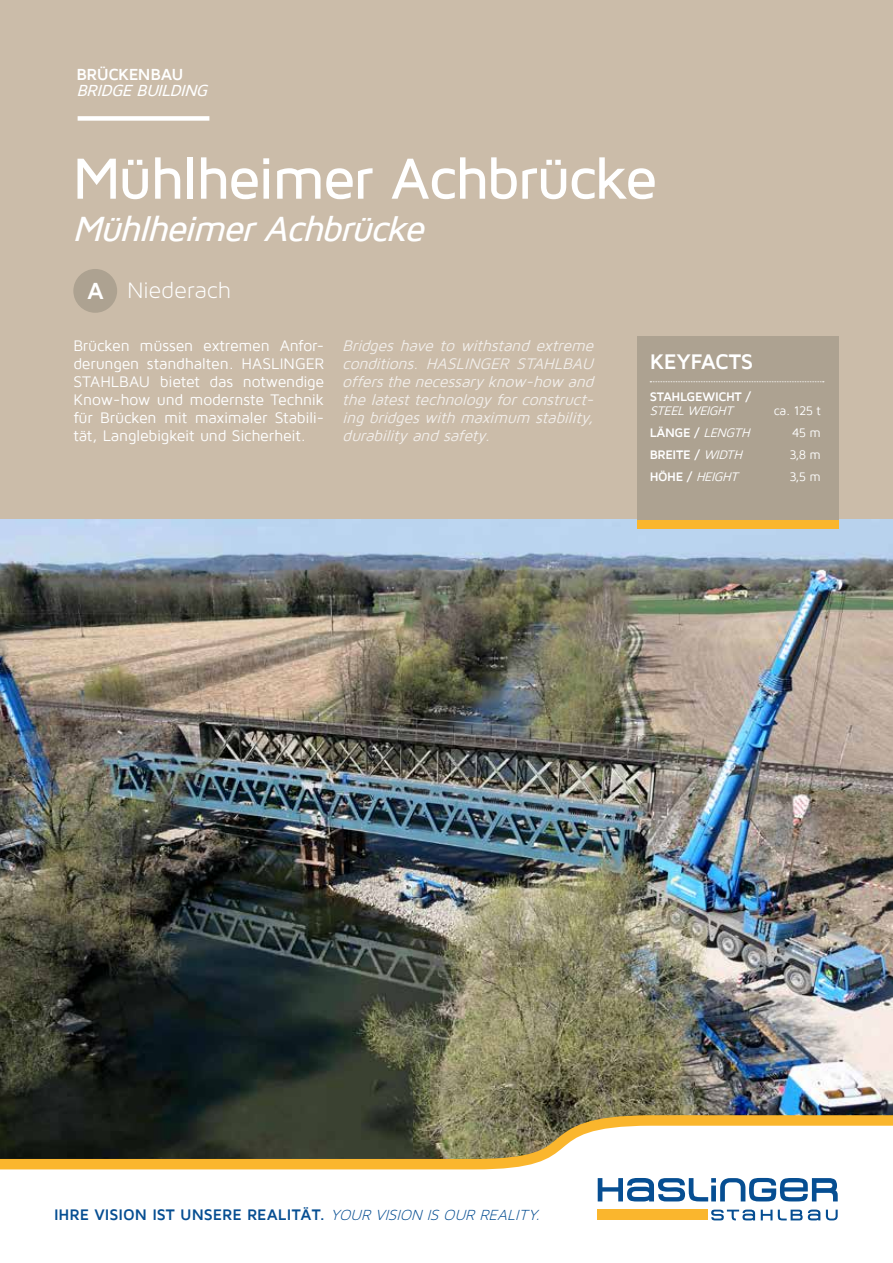
<style>
.page{position:relative;width:893px;height:1263px;background:#fff}
.page>*{position:absolute;margin:0;border:0;box-sizing:border-box;transform-origin:0 0}
.t1{font:500 60px "Maven Pro";letter-spacing:-.05em;color:#fff}
.t2{font:italic 500 36px "Maven Pro";color:#fff}
.t3{font:24px "Maven Pro Light 300";letter-spacing:-.005em;color:#fff}
.t4{font:700 21.75px "Maven Pro";letter-spacing:-.025em;color:#fff}
.t5{font:italic 500 16.5px "Maven Pro";color:#fff}
.t6{font:700 16.5px "Maven Pro";letter-spacing:-.035em;color:#fff}
.t7{font:15.75px/18px "Maven Pro";letter-spacing:-.02em;color:#fff;text-align:justify}
.t8{font:italic 15.75px/18px "Maven Pro";color:#f2eeea}
.t9{font:700 15.75px "Maven Pro";color:#064e92}
.t10{font:700 12.75px "Maven Pro";letter-spacing:-.025em;color:#fff}
.t11{font:italic 12.75px "Maven Pro";color:#fff}
.t12{font:12.75px "Maven Pro";letter-spacing:-.05em;color:#fff}
.s1{font-family:"Maven Pro";font-weight:700}
.s2{font-weight:400;font-style:italic}
.s3{font-weight:700;font-style:normal}
.s4{font-family:"Maven Pro Light 300";font-weight:400;font-style:italic}
</style>
<div class="page">
<div style="left:0;top:0;width:893px;height:520px;background:#cbbca9"></div>
<img style="left:0;top:519px;width:893px;height:591px">
<svg style="left:0;top:1110px;width:893px;height:111px"></svg>
<div style="left:598px;top:1209px;width:110px;height:11px;background:#fab62d"></div>
<svg style="left:711px;top:1209px;width:44px;height:11px"></svg>
<svg style="left:761px;top:1209px;width:11px;height:11px"></svg>
<svg style="left:778px;top:1209px;width:42px;height:11px"></svg>
<svg style="left:826px;top:1209px;width:12px;height:11px"></svg>
<svg style="left:598px;top:1178px;width:240px;height:23px"></svg>
<div style="left:78px;top:116px;width:131px;height:5px;background:#fff"></div>
<div style="left:637px;top:520px;width:202px;height:9px;background:#fab62d"></div>
<div style="left:637px;top:336px;width:202px;height:183px;background:#ada291"></div>
<svg style="left:650px;top:381px;width:174px;height:1px"></svg>
<div style="left:73px;top:269px;width:44px;height:44px;background:#ada291;border-radius:50%"></div>
<p class="t6" style="left:77px;top:65px;width:109px">BRÜCKENBAU</p>
<p class="t5" style="left:77px;top:82px;width:137px">BRIDGEBUILDING</p>
<h1 class="t1" style="left:72px;top:147px;width:587px">Mühlheimer Achbrücke</h1>
<h2 class="t2" style="left:72px;top:210px;width:363px">MühlheimerAchbrücke</h2>
<h3 class="t3" style="left:87px;top:277px;width:145px"><span class="s1">A</span> Niederach</h3>
<p class="t7" style="left:73px;top:337px;width:252px">Brücken müssen extremen Anfor&shy;derungen standhalten. HASLINGER STAHLBAU bietet das notwendige Know-how und modernste Technik für Brücken mit maximaler Stabili&shy;tät, Langlebigkeit und Sicherheit.</p>
<p class="t8" style="left:342px;top:337px;width:257px">Bridges have to withstand extreme conditions. HASLINGER STAHLBAU offersthe necessaryknow-how and the latest technology for construct&shy;ing bridgeswith maximum stability, durabilityand safety.</p>
<h3 class="t4" style="left:650px;top:350px;width:105px">KEYFACTS</h3>
<p class="t10" style="left:650px;top:390px;width:103px">STAHLGEWICHT /</p>
<p class="t11" style="left:650px;top:404px;width:88px">STEELWEIGHT</p>
<p class="t12" style="left:774px;top:404px;width:48px">ca. 125 t</p>
<p class="t10" style="left:650px;top:425px;width:105px">L Ä N G E / <span class="s2">LENGTH</span></p>
<p class="t12" style="left:792px;top:426px;width:30px">45 m</p>
<p class="t10" style="left:650px;top:447px;width:97px">BREITE / <span class="s2">WIDTH</span></p>
<p class="t12" style="left:789px;top:448px;width:33px">3,8 m</p>
<p class="t11" style="left:650px;top:470px;width:93px"><span class="s3">H Ö H E /</span> HEIGHT</p>
<p class="t12" style="left:789px;top:470px;width:33px">3,5 m</p>
<p class="t9" style="left:54px;top:1207px;width:492px">IHRE VISION IST UNSERE REALITÄT. <span class="s4">YOUR VISION IS OUR REALITY.</span></p>
</div>
